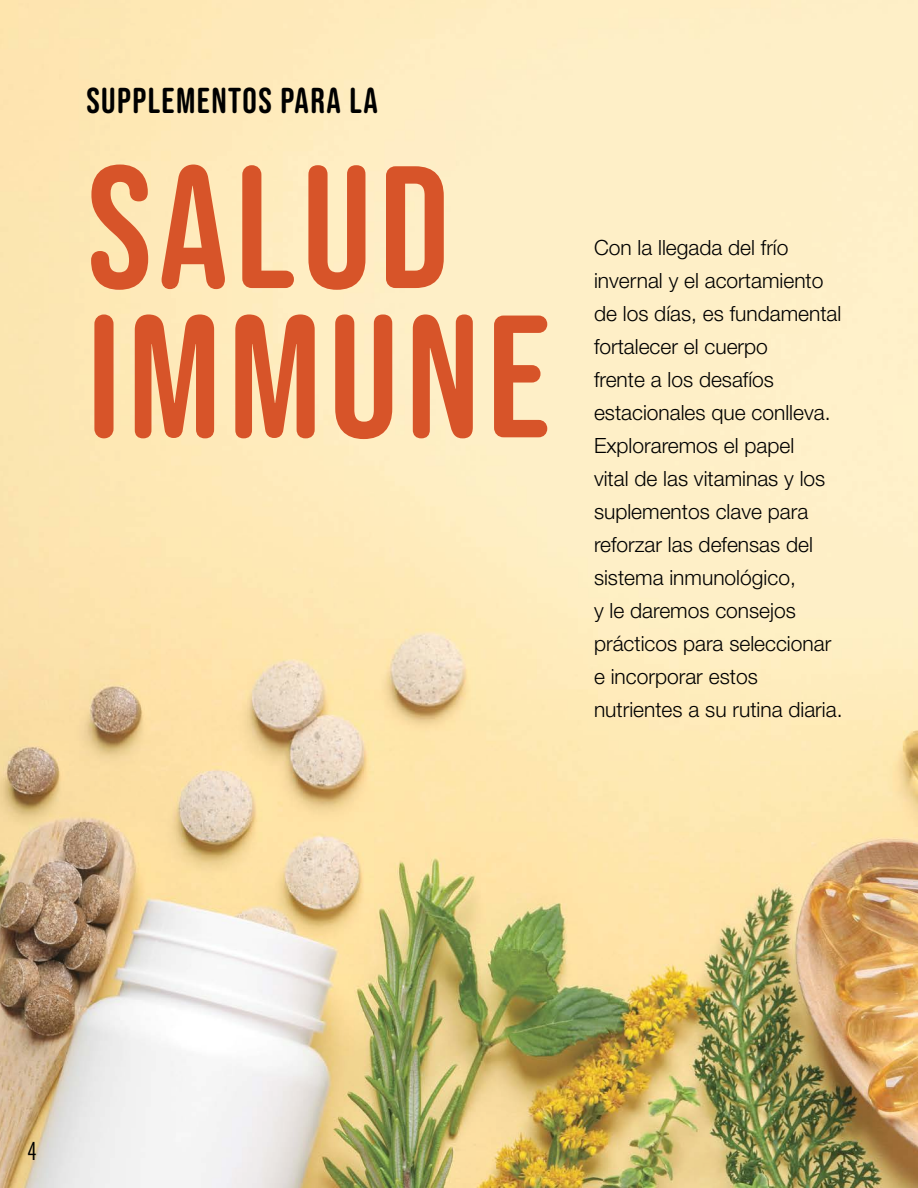
<style>
.page{position:relative;width:918px;height:1188px;background:#fff}
.page>*{position:absolute;margin:0;border:0;box-sizing:border-box;transform-origin:0 0}
.t1{font:174px/149.2px "Bebas Neue Rounded";letter-spacing:.04em;color:#d75429}
.t2{font:36px "Bebas Neue Rounded";letter-spacing:.04em;color:#000}
.t3{font:300 condensed 24px "Futura Std";color:#000}
.t4{font:300 21px/33px "Helvetica Neue LT Std";color:#000}
</style>
<div class="page">
<img style="left:0;top:0;width:918px;height:1188px">
<h2 class="t2" style="left:86px;top:81px;width:293px">SUPPLEMENTOS PARA LA</h2>
<h1 class="t1" style="left:87px;top:152px;width:464px">SALUD<br>IMMUNE</h1>
<p class="t4" style="left:594px;top:231px;width:250px">Con la llegada del frío invernal y el acortamiento de los días, es fundamental fortalecer el cuerpo<br>frente a los desafíos estacionales que conlleva.<br>Exploraremos el papel<br>vital de las vitaminas y los suplementos clave para reforzar las defensas del sistema inmunológico,<br>y le daremos consejos prácticos para seleccionar e incorporar estos nutrientes a su rutina diaria.</p>
<p class="t3" style="left:27px;top:1137px;width:11px">4</p>
</div>
